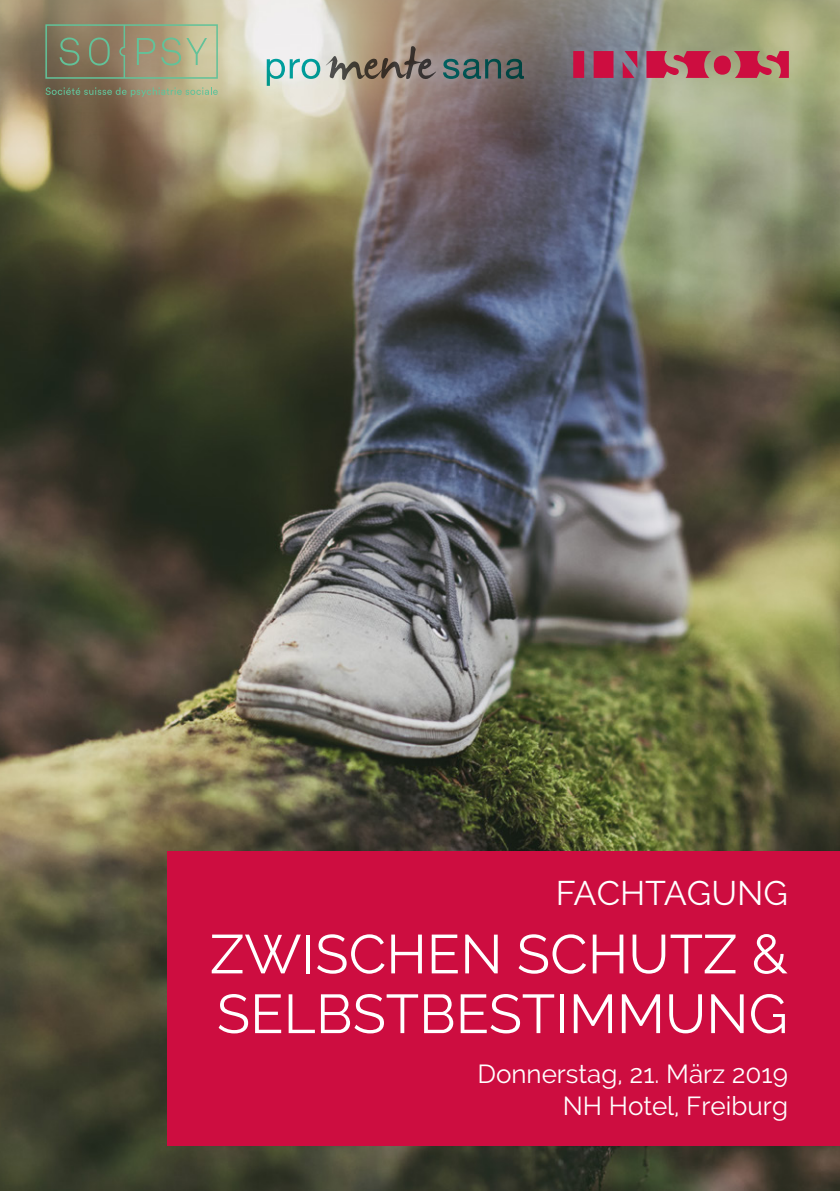
<style>
.page{position:relative;width:840px;height:1191px;background:#fff}
.page>*{position:absolute;margin:0;border:0;box-sizing:border-box;transform-origin:0 0}
.t1{font:54.6px "Raleway";color:#fff}
.t2{font:34px "Raleway";color:#fff}
.t3{font:26px "Raleway";color:#fff}
</style>
<div class="page">
<img style="left:0;top:322px;width:839px;height:869px">
<img style="left:0;top:0;width:839px;height:322px">
<svg style="left:573px;top:51px;width:215px;height:27px;background:#b4475e"></svg>
<div style="left:167px;top:850px;width:672px;height:295px;background:#cd0d40"></div>
<svg style="left:443px;top:59px;width:80px;height:20px;background:#4f6765"></svg>
<svg style="left:266px;top:46px;width:170px;height:40px;background:#a8a89e"></svg>
<svg style="left:45px;top:87px;width:173px;height:10px;background:#899070"></svg>
<svg style="left:45px;top:24px;width:173px;height:55px;background:#959575"></svg>
<p class="t2" style="left:555px;top:873px;width:233px">FACHTAGUNG</p>
<p class="t1" style="left:210px;top:922px;width:579px">ZWISCHEN SCHUTZ &amp;</p>
<p class="t1" style="left:216px;top:982px;width:572px">SELBSTBESTIMMUNG</p>
<p class="t3" style="left:477px;top:1058px;width:312px">Donnerstag, 21. März 2019</p>
<p class="t3" style="left:562px;top:1090px;width:226px">NH Hotel, Freiburg</p>
</div>
